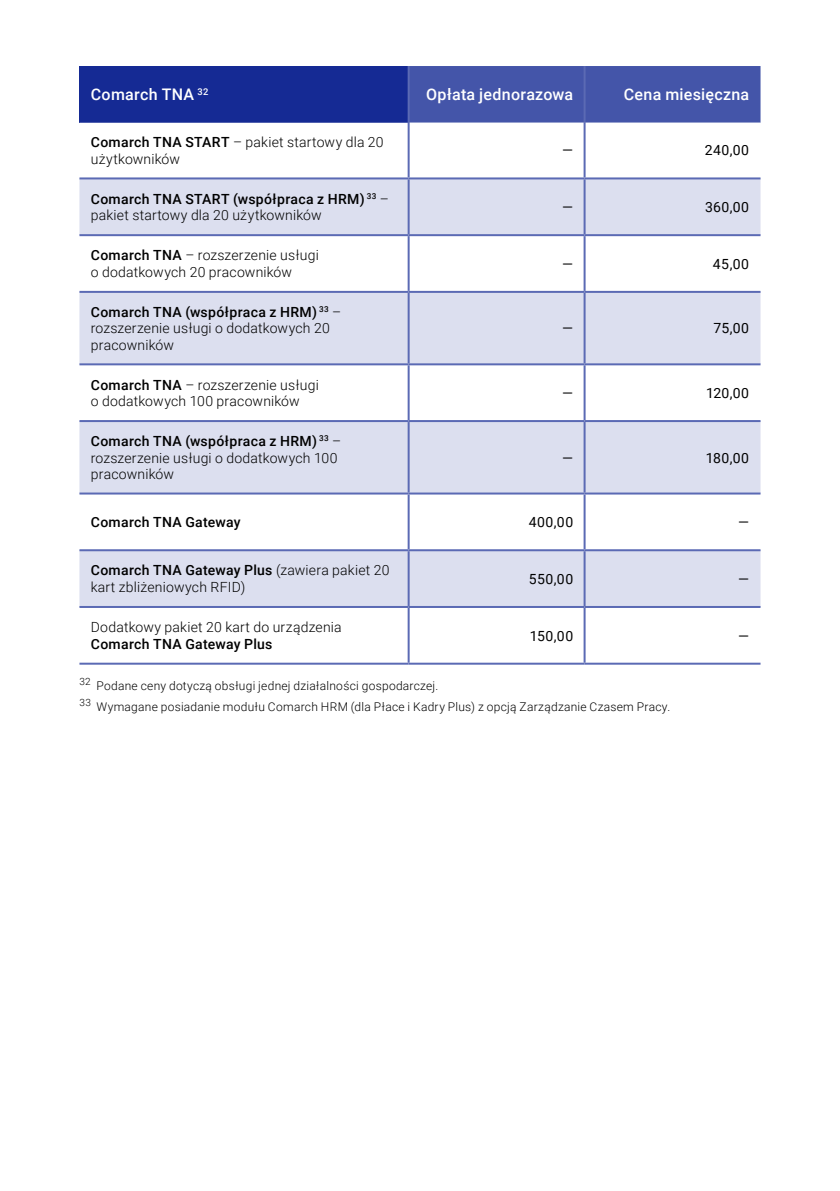
<style>
.page{position:relative;width:840px;height:1191px;background:#fff}
.page>*{position:absolute;margin:0;border:0;box-sizing:border-box;transform-origin:0 0}
.t1{font:500 16px "Roboto";letter-spacing:.02em;color:#fff}
.t2{font:300 14px/16.8px "Roboto";letter-spacing:.015em;color:#000}
.t3{font:14px "Roboto";letter-spacing:.035em;color:#000}
.t4{font:500 14px "Roboto";letter-spacing:.02em;color:#000}
.t5{font:300 12px/21.6px "Roboto";letter-spacing:.02em;color:#000}
.s1{font-weight:500}
</style>
<div class="page">
<div style="left:79px;top:66px;width:329px;height:57px;background:#152a94"></div>
<div style="left:409px;top:66px;width:351px;height:57px;background:#4455a9"></div>
<svg style="left:79px;top:179px;width:681px;height:427px;fill:#dcdfef"></svg>
<hr style="left:407px;top:66px;width:2px;height:57px;background:#5b6ab4">
<hr style="left:583px;top:66px;width:2px;height:57px;background:#5b6ab4">
<hr style="left:583px;top:123px;width:2px;height:54px;background:#5b6ab4">
<hr style="left:583px;top:236px;width:2px;height:55px;background:#5b6ab4">
<hr style="left:583px;top:365px;width:2px;height:55px;background:#5b6ab4">
<hr style="left:584px;top:177px;width:176px;height:2px;background:#5b6ab4">
<hr style="left:583px;top:179px;width:2px;height:55px;background:#5b6ab4">
<hr style="left:584px;top:234px;width:176px;height:2px;background:#5b6ab4">
<hr style="left:584px;top:420px;width:176px;height:2px;background:#5b6ab4">
<hr style="left:407px;top:236px;width:2px;height:55px;background:#5b6ab4">
<hr style="left:584px;top:291px;width:176px;height:2px;background:#5b6ab4">
<hr style="left:583px;top:293px;width:2px;height:70px;background:#5b6ab4">
<hr style="left:407px;top:365px;width:2px;height:55px;background:#5b6ab4">
<hr style="left:584px;top:363px;width:176px;height:2px;background:#5b6ab4">
<hr style="left:583px;top:422px;width:2px;height:70px;background:#5b6ab4">
<hr style="left:407px;top:123px;width:2px;height:54px;background:#5b6ab4">
<hr style="left:79px;top:177px;width:329px;height:2px;background:#5b6ab4">
<hr style="left:79px;top:234px;width:329px;height:2px;background:#5b6ab4">
<hr style="left:79px;top:420px;width:329px;height:2px;background:#5b6ab4">
<hr style="left:408px;top:177px;width:176px;height:2px;background:#5b6ab4">
<hr style="left:407px;top:179px;width:2px;height:55px;background:#5b6ab4">
<hr style="left:408px;top:234px;width:176px;height:2px;background:#5b6ab4">
<hr style="left:408px;top:420px;width:176px;height:2px;background:#5b6ab4">
<hr style="left:408px;top:291px;width:176px;height:2px;background:#5b6ab4">
<hr style="left:79px;top:492px;width:329px;height:2px;background:#5b6ab4">
<hr style="left:408px;top:363px;width:176px;height:2px;background:#5b6ab4">
<hr style="left:408px;top:492px;width:176px;height:2px;background:#5b6ab4">
<hr style="left:407px;top:494px;width:2px;height:55px;background:#5b6ab4">
<hr style="left:79px;top:291px;width:329px;height:2px;background:#5b6ab4">
<hr style="left:407px;top:293px;width:2px;height:70px;background:#5b6ab4">
<hr style="left:407px;top:422px;width:2px;height:70px;background:#5b6ab4">
<hr style="left:79px;top:363px;width:329px;height:2px;background:#5b6ab4">
<hr style="left:583px;top:494px;width:2px;height:55px;background:#5b6ab4">
<hr style="left:584px;top:492px;width:176px;height:2px;background:#5b6ab4">
<hr style="left:79px;top:549px;width:329px;height:2px;background:#5b6ab4">
<hr style="left:408px;top:549px;width:176px;height:2px;background:#5b6ab4">
<hr style="left:407px;top:551px;width:2px;height:55px;background:#5b6ab4">
<hr style="left:583px;top:551px;width:2px;height:55px;background:#5b6ab4">
<hr style="left:584px;top:549px;width:176px;height:2px;background:#5b6ab4">
<hr style="left:79px;top:606px;width:329px;height:2px;background:#5b6ab4">
<hr style="left:79px;top:662px;width:329px;height:2px;background:#5b6ab4">
<hr style="left:408px;top:606px;width:176px;height:2px;background:#5b6ab4">
<hr style="left:407px;top:608px;width:2px;height:54px;background:#5b6ab4">
<hr style="left:408px;top:662px;width:176px;height:2px;background:#5b6ab4">
<hr style="left:583px;top:608px;width:2px;height:54px;background:#5b6ab4">
<hr style="left:584px;top:606px;width:176px;height:2px;background:#5b6ab4">
<hr style="left:584px;top:662px;width:176px;height:2px;background:#5b6ab4">
<p class="t1" style="left:91px;top:83px;width:119px">Comarch TNA <sup>32</sup></p>
<p class="t1" style="left:426px;top:83px;width:149px">Opłata jednorazowa</p>
<p class="t1" style="left:623px;top:83px;width:127px">Cena miesięczna</p>
<p class="t2" style="left:91px;top:133px;width:294px"><span class="s1">Comarch TNA START</span> – pakiet startowy dla 20 użytkowników</p>
<p class="t3" style="left:562px;top:141px;width:12px">—</p>
<p class="t3" style="left:704px;top:141px;width:46px">240,00</p>
<p class="t2" style="left:91px;top:190px;width:299px"><span class="s1">Comarch TNA START (współpraca z HRM)</span> <sup>33</sup> – pakiet startowy dla 20 użytkowników</p>
<p class="t2" style="left:91px;top:246px;width:229px"><span class="s1">Comarch TNA</span> – rozszerzenie usługi o dodatkowych 20 pracowników</p>
<p class="t2" style="left:91px;top:303px;width:252px"><span class="s1">Comarch TNA (współpraca z HRM)</span> <sup>33</sup> – rozszerzenie usługi o dodatkowych 20 pracowników</p>
<p class="t2" style="left:91px;top:376px;width:229px"><span class="s1">Comarch TNA</span> – rozszerzenie usługi o dodatkowych 100 pracowników</p>
<p class="t2" style="left:91px;top:432px;width:252px"><span class="s1">Comarch TNA (współpraca z HRM)</span> <sup>33</sup> – rozszerzenie usługi o dodatkowych 100 pracowników</p>
<p class="t3" style="left:562px;top:197px;width:12px">—</p>
<p class="t3" style="left:704px;top:197px;width:46px">360,00</p>
<p class="t3" style="left:562px;top:254px;width:12px">—</p>
<p class="t3" style="left:712px;top:254px;width:38px">45,00</p>
<p class="t3" style="left:562px;top:318px;width:12px">—</p>
<p class="t3" style="left:713px;top:318px;width:37px">75,00</p>
<p class="t3" style="left:562px;top:383px;width:12px">—</p>
<p class="t3" style="left:705px;top:383px;width:45px">120,00</p>
<p class="t3" style="left:562px;top:448px;width:12px">—</p>
<p class="t3" style="left:705px;top:448px;width:45px">180,00</p>
<p class="t4" style="left:91px;top:512px;width:151px">Comarch TNA Gateway</p>
<p class="t3" style="left:528px;top:512px;width:46px">400,00</p>
<p class="t3" style="left:737px;top:512px;width:12px">—</p>
<p class="t2" style="left:91px;top:561px;width:300px"><span class="s1">Comarch TNA Gateway Plus</span> (zawiera pakiet 20 kart zbliżeniowych RFID)</p>
<p class="t3" style="left:528px;top:569px;width:46px">550,00</p>
<p class="t3" style="left:737px;top:569px;width:12px">—</p>
<p class="t2" style="left:91px;top:618px;width:252px">Dodatkowy pakiet 20 kart do urządzenia</p>
<p class="t4" style="left:91px;top:634px;width:183px">Comarch TNA Gateway Plus</p>
<p class="t3" style="left:529px;top:626px;width:45px">150,00</p>
<p class="t3" style="left:737px;top:626px;width:12px">—</p>
<p class="t5" style="left:79px;top:674px;width:592px"><sup>32</sup> Podane ceny dotyczą obsługi jednej działalności gospodarczej.<br><sup>33</sup> Wymagane posiadanie modułu Comarch HRM (dla Płace i Kadry Plus) z opcją Zarządzanie Czasem Pracy.</p>
</div>
